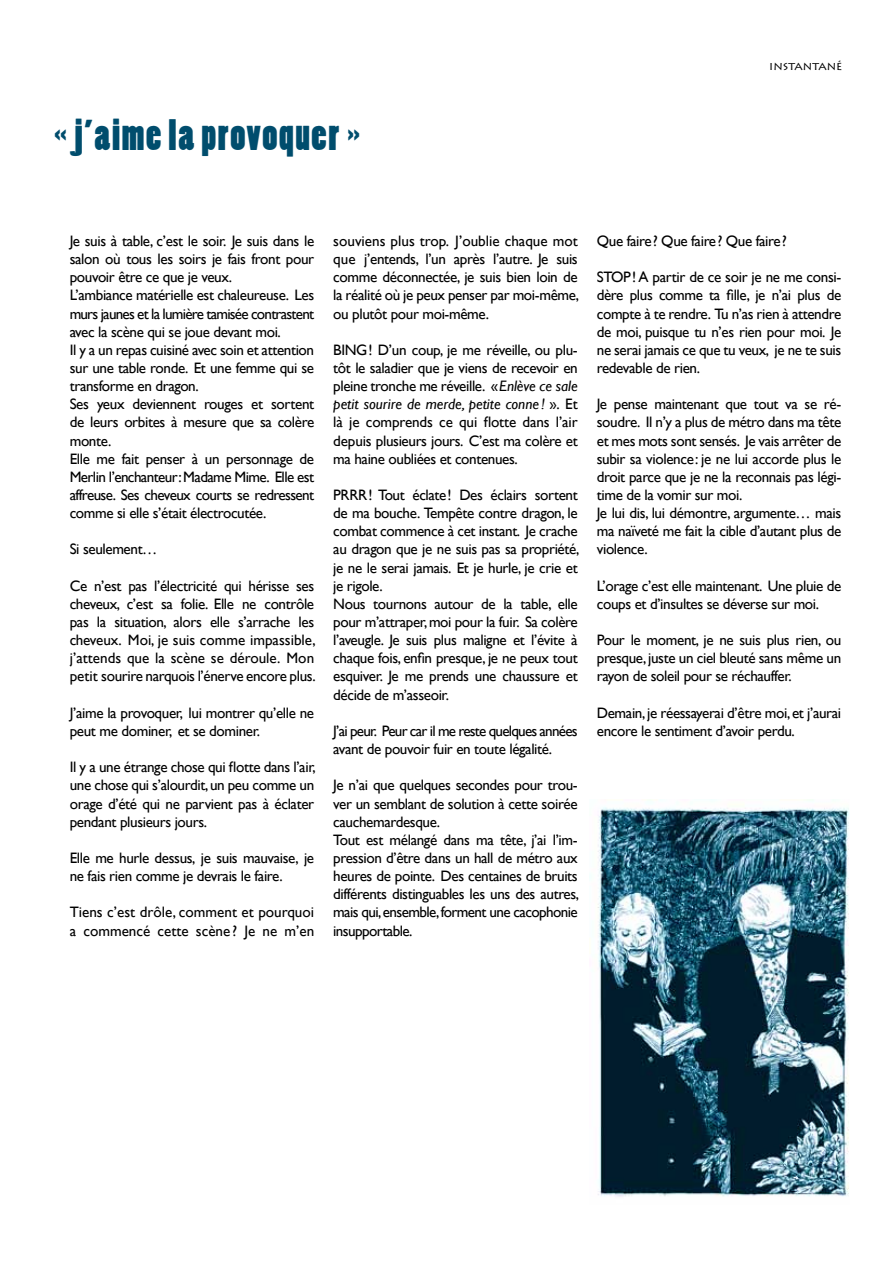
<style>
.page{position:relative;width:893px;height:1263px;background:#fff}
.page>*{position:absolute;margin:0;border:0;box-sizing:border-box;transform-origin:0 0}
.t1{font:40.35px "Poplar Std";letter-spacing:.04em;color:#004d6d}
.t2{font:15.15px/18.1px "Gill Sans";letter-spacing:-.025em;color:#000}
.t3{font:15.15px/18.1px "Gill Sans";letter-spacing:-.05em;color:#000}
.t4{font:15.15px/18.1px "Gill Sans";color:#000}
.t5{font:11.7px "Lithos Pro";color:#000}
.s1{font-style:italic}
</style>
<div class="page">
<img style="left:597px;top:799px;width:252px;height:398px">
<h1 class="t1" style="left:55px;top:113px;width:307px">« j’aime la provoquer »</h1>
<p class="t5" style="left:769px;top:59px;width:75px">INSTANTANÉ</p>
<p class="t2" style="left:70px;top:232px;width:246px">Je suis à table, c’est le soir. Je suis dans le salon où tous les soirs je fais front pour pouvoir être ce que je veux.<br>L’ambiance matérielle est chaleureuse. Les murs jaunes et la lumière tamisée contrastent avec la scène qui se joue devant moi.<br>Il y a un repas cuisiné avec soin et attention sur une table ronde. Et une femme qui se transforme en dragon.<br>Ses yeux deviennent rouges et sortent de leurs orbites à mesure que sa colère monte.<br>Elle me fait penser à un personnage de Merlin l’enchanteur: Madame Mime. Elle est affreuse. Ses cheveux courts se redressent comme si elle s’était électrocutée.</p>
<p class="t2" style="left:70px;top:540px;width:89px">Si seulement…</p>
<p class="t2" style="left:70px;top:577px;width:247px;text-align:justify">Ce n’est pas l’électricité qui hérisse ses cheveux, c’est sa folie. Elle ne contrôle pas la situation, alors elle s’arrache les cheveux. Moi, je suis comme impassible, j’attends que la scène se déroule. Mon petit sourire narquois l’énerve encore plus.</p>
<p class="t2" style="left:70px;top:704px;width:246px">J’aime la provoquer, lui montrer qu’elle ne peut me dominer, et se dominer.</p>
<p class="t2" style="left:70px;top:758px;width:247px;text-align:justify">Il y a une étrange chose qui flotte dans l’air, une chose qui s’alourdit, un peu comme un orage d’été qui ne parvient pas à éclater pendant plusieurs jours.</p>
<p class="t2" style="left:70px;top:849px;width:246px">Elle me hurle dessus, je suis mauvaise, je ne fais rien comme je devrais le faire.</p>
<p class="t4" style="left:70px;top:903px;width:246px">Tiens c’est drôle, comment et pourquoi a commencé cette scène ? Je ne m’en</p>
<p class="t2" style="left:333px;top:232px;width:247px;text-align:justify">souviens plus trop. J’oublie chaque mot que j’entends, l’un après l’autre. Je suis comme déconnectée, je suis bien loin de la réalité où je peux penser par moi-même, ou plutôt pour moi-même.</p>
<p class="t2" style="left:333px;top:341px;width:246px;text-align:justify">BING! D’un coup, je me réveille, ou plu&shy;tôt le saladier que je viens de recevoir en pleine tronche me réveille. «<span class="s1">Enlève ce sale petit sourire de merde, petite conne !</span> ». Et là je comprends ce qui flotte dans l’air depuis plusieurs jours. C’est ma colère et ma haine oubliées et contenues.</p>
<p class="t2" style="left:333px;top:486px;width:248px">PRRR! Tout éclate! Des éclairs sortent de ma bouche. Tempête contre dragon, le combat commence à cet instant. Je crache au dragon que je ne suis pas sa propriété, je ne le serai jamais. Et je hurle, je crie et je rigole.<br>Nous tournons autour de la table, elle pour m’attraper, moi pour la fuir. Sa colère l’aveugle. Je suis plus maligne et l’évite à chaque fois, enfin presque, je ne peux tout esquiver. Je me prends une chaussure et décide de m’asseoir.</p>
<p class="t3" style="left:333px;top:722px;width:246px">J’ai peur. Peur car il me reste quelques années avant de pouvoir fuir en toute légalité.</p>
<p class="t2" style="left:333px;top:776px;width:248px">Je n’ai que quelques secondes pour trou&shy;ver un semblant de solution à cette soirée cauchemardesque.<br>Tout est mélangé dans ma tête, j’ai l’im&shy;pression d’être dans un hall de métro aux heures de pointe. Des centaines de bruits différents distinguables les uns des autres, mais qui, ensemble, forment une cacophonie insupportable.</p>
<p class="t2" style="left:597px;top:232px;width:192px">Que faire? Que faire? Que faire?</p>
<p class="t2" style="left:597px;top:268px;width:246px;text-align:justify">STOP! A partir de ce soir je ne me consi&shy;dère plus comme ta fille, je n’ai plus de compte à te rendre. Tu n’as rien à attendre de moi, puisque tu n’es rien pour moi. Je ne serai jamais ce que tu veux, je ne te suis redevable de rien.</p>
<p class="t2" style="left:597px;top:395px;width:246px">Je pense maintenant que tout va se ré&shy;soudre. Il n’y a plus de métro dans ma tête et mes mots sont sensés. Je vais arrêter de subir sa violence: je ne lui accorde plus le droit parce que je ne la reconnais pas légi&shy;time de la vomir sur moi.<br>Je lui dis, lui démontre, argumente… mais ma naïveté me fait la cible d’autant plus de violence.</p>
<p class="t2" style="left:597px;top:577px;width:246px">L’orage c’est elle maintenant. Une pluie de coups et d’insultes se déverse sur moi.</p>
<p class="t2" style="left:597px;top:631px;width:246px;text-align:justify">Pour le moment, je ne suis plus rien, ou presque, juste un ciel bleuté sans même un rayon de soleil pour se réchauffer.</p>
<p class="t2" style="left:597px;top:704px;width:246px">Demain, je réessayerai d’être moi, et j’aurai encore le sentiment d’avoir perdu.</p>
</div>
